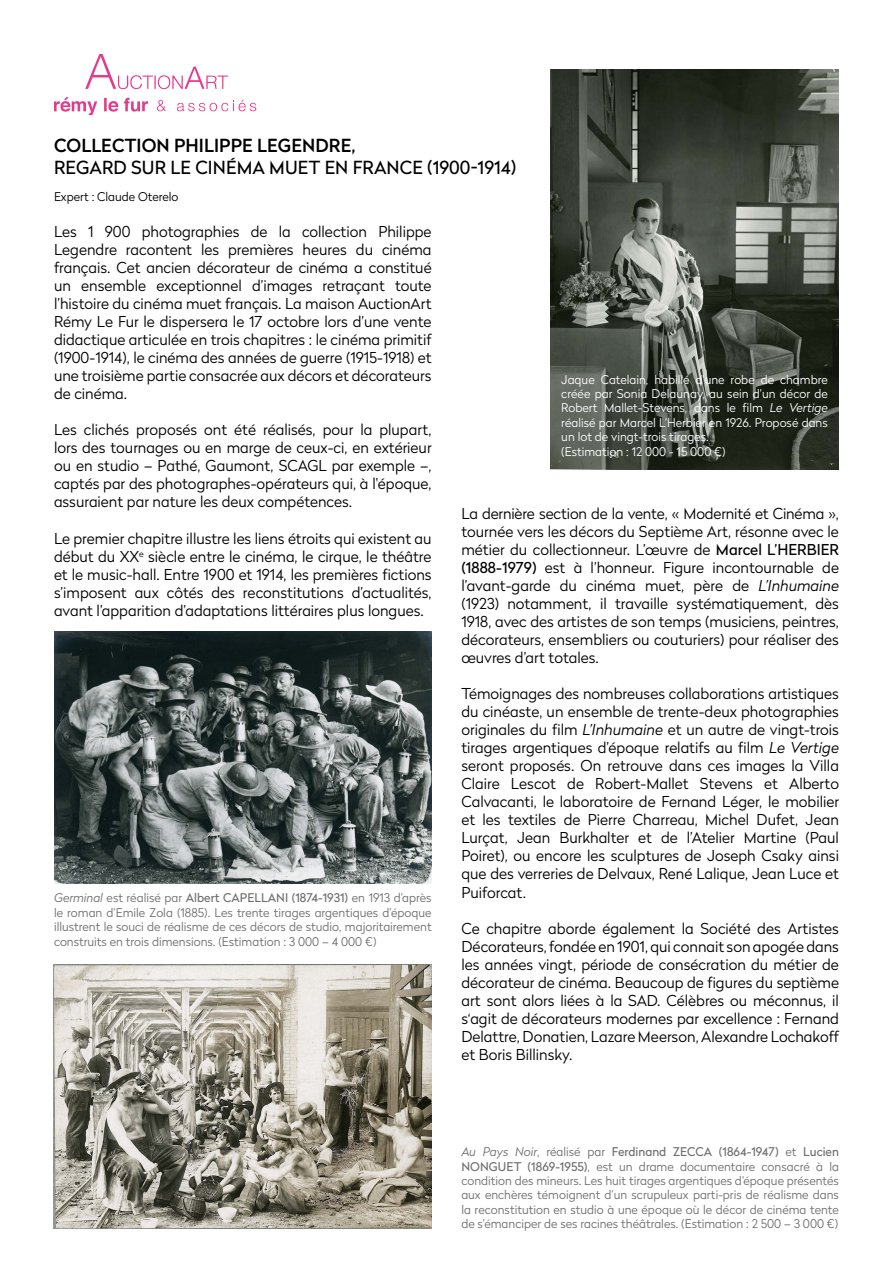
<style>
.page{position:relative;width:893px;height:1263px;background:#fff}
.page>*{position:absolute;margin:0;border:0;box-sizing:border-box;transform-origin:0 0}
.t1{font:18px "Radikal";letter-spacing:.005em;color:#000}
.t2{font:500 18px "Radikal";letter-spacing:.005em;color:#000}
.t3{font:300 15px/18px "Radikal";color:#000;text-align:justify}
.t4{font:300 12px/14.4px "Radikal";color:#706f6f;text-align:justify}
.t5{font:300 12px/14.4px "Radikal";color:#fff}
.t6{font:300 12px "Radikal";color:#000}
.s1{font-style:italic}
.s2{font-weight:400}
</style>
<div class="page">
<svg style="left:104px;top:98px;width:14px;height:14px"></svg>
<svg style="left:54px;top:97px;width:43px;height:18px"></svg>
<svg style="left:124px;top:97px;width:24px;height:15px"></svg>
<svg style="left:157px;top:100px;width:9px;height:12px"></svg>
<svg style="left:177px;top:100px;width:80px;height:12px"></svg>
<svg style="left:85px;top:54px;width:143px;height:35px"></svg>
<img style="left:54px;top:965px;width:377px;height:263px">
<img style="left:54px;top:631px;width:378px;height:252px">
<img style="left:551px;top:69px;width:288px;height:400px">
<p class="t2" style="left:54px;top:133px;width:303px">COLLECTION PHILIPPE LEGENDRE,</p>
<p class="t1" style="left:54px;top:155px;width:464px">REGARD SUR LE CINÉMA MUET EN FRANCE (1900-1914)</p>
<p class="t6" style="left:54px;top:189px;width:126px">Expert : Claude Oterelo</p>
<p class="t3" style="left:54px;top:222px;width:379px">Les 1 900 photographies de la collection Philippe Legendre racontent les premières heures du cinéma français. Cet ancien décorateur de cinéma a constitué un ensemble exceptionnel d’images retraçant toute l’histoire du cinéma muet français. La maison AuctionArt Rémy Le Fur le dispersera le 17 octobre lors d’une vente didactique articulée en trois chapitres : le cinéma primitif (1900-1914), le cinéma des années de guerre (1915-1918) et une troisième partie consacrée aux décors et décorateurs de cinéma.</p>
<p class="t3" style="left:54px;top:420px;width:379px">Les clichés proposés ont été réalisés, pour la plupart, lors des tournages ou en marge de ceux-ci, en extérieur ou en studio – Pathé, Gaumont, SCAGL par exemple –, captés par des photographes-opérateurs qui, à l'époque, assuraient par nature les deux compétences.</p>
<p class="t3" style="left:54px;top:528px;width:379px">Le premier chapitre illustre les liens étroits qui existent au début du XX<sup>e</sup> siècle entre le cinéma, le cirque, le théâtre et le music-hall. Entre 1900 et 1914, les premières fictions s’imposent aux côtés des reconstitutions d’actualités, avant l’apparition d’adaptations littéraires plus longues.</p>
<p class="t4" style="left:54px;top:890px;width:379px"><span class="s1">Germinal</span> est réalisé par <span class="s2">Albert CAPELLANI (1874-1931)</span> en 1913 d’après le roman d’Emile Zola (1885). Les trente tirages argentiques d’époque illustrent le souci de réalisme de ces décors de studio, majoritairement construits en trois dimensions. (Estimation : 3 000 – 4 000 €)</p>
<p class="t5" style="left:561px;top:371px;width:268px">Jaque Catelain, habillé d’une robe de chambre créée par Sonia Delaunay, au sein d’un décor de Robert Mallet-Stevens, dans le film <span class="s1">Le Vertige </span>réalisé par Marcel L’Herbier en 1926. Proposé dans un lot de vingt-trois tirages.<br>(Estimation : 12 000 - 15 000 €)</p>
<p class="t3" style="left:461px;top:504px;width:379px">La dernière section de la vente, « Modernité et Cinéma », tournée vers les décors du Septième Art, résonne avec le métier du collectionneur. L’œuvre de <span class="s2">Marcel L’HERBIER (1888-1979)</span> est à l’honneur. Figure incontournable de l’avant-garde du cinéma muet, père de <span class="s1">L’Inhumaine </span>(1923) notamment, il travaille systématiquement, dès 1918, avec des artistes de son temps (musiciens, peintres, décorateurs, ensembliers ou couturiers) pour réaliser des œuvres d’art totales.</p>
<p class="t3" style="left:461px;top:684px;width:379px">Témoignages des nombreuses collaborations artistiques du cinéaste, un ensemble de trente-deux photographies originales du film <span class="s1">L’Inhumaine</span> et un autre de vingt-trois tirages argentiques d’époque relatifs au film <span class="s1">Le Vertige </span>seront proposés. On retrouve dans ces images la Villa Claire Lescot de Robert-Mallet Stevens et Alberto Calvacanti, le laboratoire de Fernand Léger, le mobilier et les textiles de Pierre Charreau, Michel Dufet, Jean Lurçat, Jean Burkhalter et de l’Atelier Martine (Paul Poiret), ou encore les sculptures de Joseph Csaky ainsi que des verreries de Delvaux, René Lalique, Jean Luce et Puiforcat.</p>
<p class="t3" style="left:461px;top:918px;width:379px">Ce chapitre aborde également la Société des Artistes Décorateurs, fondée en 1901, qui connait son apogée dans les années vingt, période de consécration du métier de décorateur de cinéma. Beaucoup de figures du septième art sont alors liées à la SAD. Célèbres ou méconnus, il s‘agit de décorateurs modernes par excellence : Fernand Delattre, Donatien, Lazare Meerson, Alexandre Lochakoff et Boris Billinsky.</p>
<p class="t4" style="left:461px;top:1144px;width:379px"><span class="s1">Au Pays Noir</span>, réalisé par <span class="s2">Ferdinand ZECCA (1864-1947)</span> et <span class="s2">Lucien NONGUET (1869-1955)</span>, est un drame documentaire consacré à la condition des mineurs. Les huit tirages argentiques d’époque présentés aux enchères témoignent d’un scrupuleux parti-pris de réalisme dans la reconstitution en studio à une époque où le décor de cinéma tente de s’émanciper de ses racines théâtrales. (Estimation : 2 500 – 3 000 €)</p>
</div>
